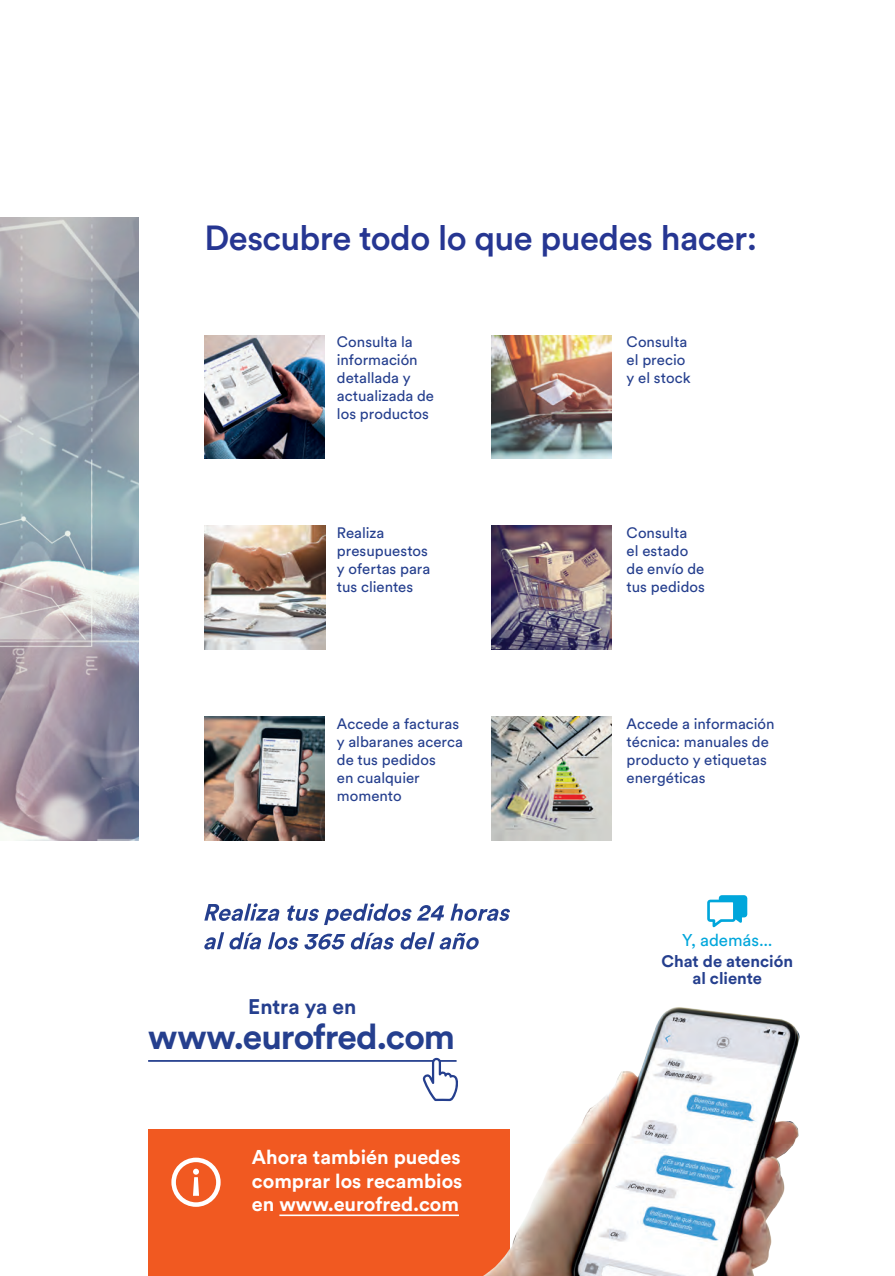
<style>
.page{position:relative;width:895px;height:1276px;background:#fff}
.page>*{position:absolute;margin:0;border:0;box-sizing:border-box;transform-origin:0 0}
.t1{font:700 35.1px "Circular Std";letter-spacing:-.025em;color:#253f8e}
.t2{font:500 34.5px "Circular Std";letter-spacing:-.02em;color:#263692}
.t3{font:700 21px "Circular Std";letter-spacing:-.005em;color:#253f8e}
.t4{font:700 19.8px/23.7px "Circular Std";color:#fff;text-align:justify}
.t5{font:16.95px "Circular Std";letter-spacing:-.005em;color:#00a6db}
.t6{font:700 16.5px/16.5px "Circular Std";letter-spacing:-.005em;color:#253f8e;text-align:center}
.t7{font:15px/18px "Circular Std";color:#253f8e}
</style>
<div class="page">
<img style="left:0;top:218px;width:138px;height:622px">
<div style="left:148px;top:1129px;width:361px;height:147px;background:#f15921"></div>
<hr style="left:279px;top:1214px;width:179px;height:2px;background:#fff">
<svg style="left:193px;top:1168px;width:6px;height:28px"></svg>
<div style="left:171px;top:1157px;width:49px;height:50px;border:4px solid #fff;border-radius:50%"></div>
<img style="left:425px;top:1007px;width:375px;height:269px">
<hr style="left:148px;top:1060px;width:308px;height:2px;background:#253f8e">
<svg style="left:422px;top:1058px;width:36px;height:43px"></svg>
<svg style="left:707px;top:895px;width:40px;height:32px"></svg>
<img style="left:204px;top:335px;width:120px;height:124px">
<img style="left:491px;top:335px;width:120px;height:124px">
<img style="left:491px;top:716px;width:120px;height:124px">
<img style="left:204px;top:716px;width:120px;height:124px">
<img style="left:491px;top:526px;width:120px;height:123px">
<img style="left:204px;top:526px;width:121px;height:123px">
<svg style="left:204px;top:903px;width:306px;height:22px"></svg>
<svg style="left:204px;top:932px;width:275px;height:17px"></svg>
<h2 class="t2" style="left:204px;top:216px;width:554px">Descubre todo lo que puedes hacer:</h2>
<p class="t7" style="left:337px;top:333px;width:99px">Consulta la información detallada y actualizada de los productos</p>
<p class="t7" style="left:626px;top:333px;width:65px">Consulta el precio y el stock</p>
<p class="t7" style="left:337px;top:523px;width:95px">Realiza presupuestos y ofertas para tus clientes</p>
<p class="t7" style="left:626px;top:523px;width:80px">Consulta<br>el estado de envío de tus pedidos</p>
<p class="t7" style="left:337px;top:714px;width:128px">Accede a facturas y albaranes acerca de tus pedidos<br>en cualquier momento</p>
<p class="t7" style="left:626px;top:714px;width:149px">Accede a información técnica: manuales de producto y etiquetas energéticas</p>
<h3 class="t3" style="left:248px;top:992px;width:109px">Entra ya en</h3>
<h1 class="t1" style="left:148px;top:1014px;width:308px">www.eurofred.com</h1>
<h3 class="t4" style="left:252px;top:1144px;width:212px">Ahora también puedes comprar los recambios en www.eurofred.com</h3>
<p class="t5" style="left:681px;top:930px;width:92px">Y, además...</p>
<p class="t6" style="left:661px;top:953px;width:133px">Chat de atención al cliente</p>
</div>
